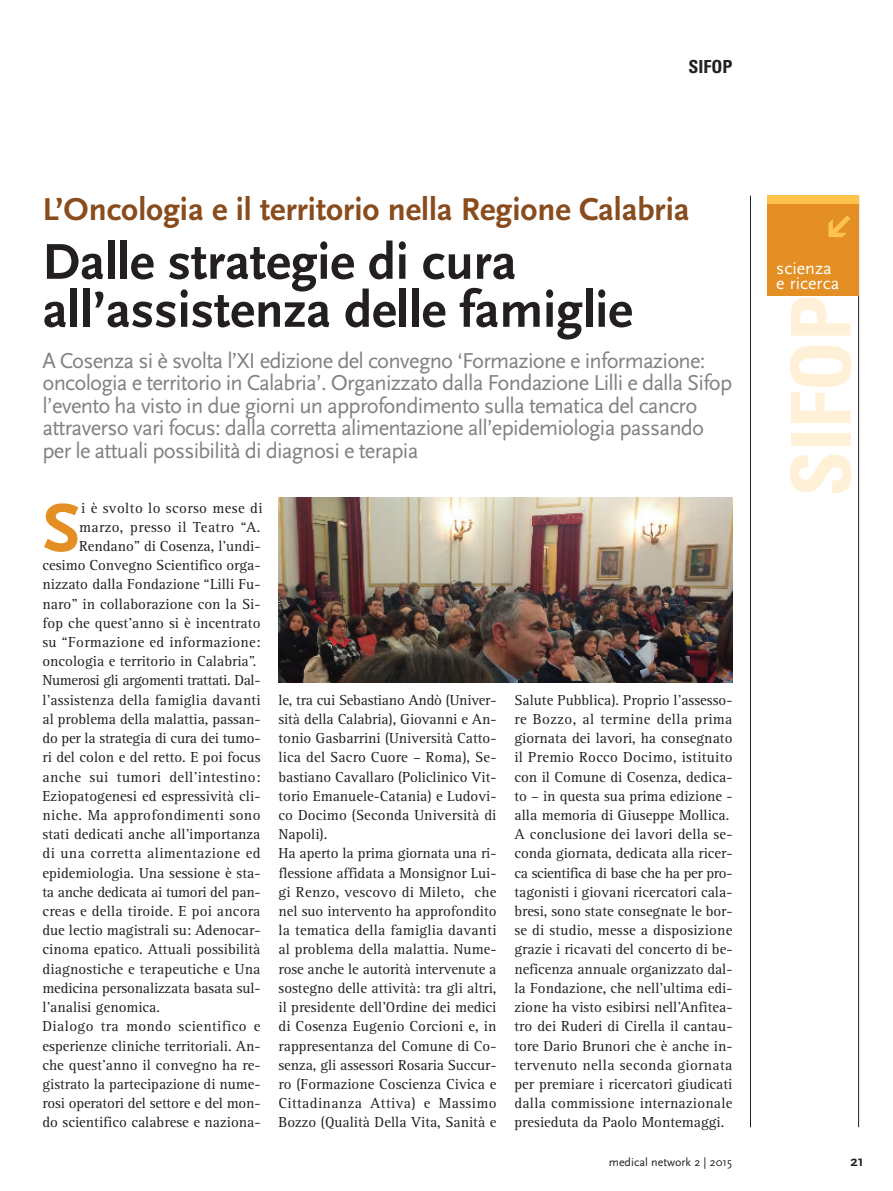
<style>
.page{position:relative;width:893px;height:1191px;background:#fff}
.page>*{position:absolute;margin:0;border:0;box-sizing:border-box;transform-origin:0 0}
.t1{font:700 condensed 82.5px "Univers";color:#fef1d7}
.t2{font:700 70.8px "Scala Sans";color:#e38f24}
.t3{font:700 52.5px/48px "Scala Sans";color:#231f20}
.t4{font:700 33px "Scala Sans";color:#894c1d}
.t5{font:22.5px/22.5px "Scala Sans";letter-spacing:-.035em;color:#808285}
.t6{font:18px/15px "Scala Sans";color:#fff}
.t7{font:700 condensed 18px "Univers";color:#231f20}
.t8{font:15px/19.2px "Rotis Serif";color:#231f20}
.t9{font:15px "Rotis Serif";letter-spacing:.025em;color:#231f20}
.t10{font:15px "Rotis Serif";letter-spacing:-.025em;color:#231f20}
.t11{font:15px "Rotis Serif";letter-spacing:-.02em;color:#231f20}
.t12{font:15px "Rotis Serif";letter-spacing:.02em;color:#231f20}
.t13{font:700 15px "Scala Sans";color:#231f20}
.t14{font:12px "Scala Sans";color:#231f20}
</style>
<div class="page">
<hr style="left:858px;top:196px;width:1px;height:931px;background:#231f20">
<div style="left:768px;top:196px;width:91px;height:9px;background:#fec34d"></div>
<div style="left:768px;top:205px;width:91px;height:91px;background:#e38f24"></div>
<hr style="left:750px;top:196px;width:1px;height:931px;background:#231f20">
<svg style="left:828px;top:215px;width:22px;height:22px"></svg>
<img style="left:278px;top:497px;width:454px;height:185px">
<p class="t7" style="left:688px;top:60px;width:46px">SIFOP</p>
<h3 class="t4" style="left:43px;top:189px;width:648px">L’Oncologia e il territorio nella Regione Calabria</h3>
<h3 class="t3" style="left:43px;top:237px;width:592px">Dalle strategie di cura all’assistenza delle famiglie</h3>
<p class="t5" style="left:43px;top:348px;width:691px">A Cosenza si è svolta l’XI edizione del convegno ‘Formazione e informazione: oncologia e territorio in Calabria’. Organizzato dalla Fondazione Lilli e dalla Sifop l’evento ha visto in due giorni un approfondimento sulla tematica del cancro attraverso vari focus: dalla corretta alimentazione all’epidemiologia passando per le attuali possibilità di diagnosi e terapia</p>
<h2 class="t2" style="left:43px;top:485px;width:39px">S</h2>
<p class="t9" style="left:81px;top:502px;width:183px">i è svolto lo scorso mese di</p>
<p class="t9" style="left:79px;top:522px;width:183px">marzo, presso il Teatro “A.</p>
<p class="t8" style="left:79px;top:538px;width:183px">Rendano” di Cosenza, l’undi-</p>
<p class="t8" style="left:43px;top:557px;width:219px">cesimo Convegno Scientifico orga-</p>
<p class="t8" style="left:43px;top:576px;width:219px">nizzato dalla Fondazione “Lilli Fu-</p>
<p class="t8" style="left:43px;top:595px;width:219px">naro” in collaborazione con la Si-</p>
<p class="t8" style="left:43px;top:615px;width:219px">fop che quest’anno si è incentrato</p>
<p class="t12" style="left:43px;top:637px;width:219px">su “Formazione ed informazione:</p>
<p class="t8" style="left:43px;top:653px;width:215px">oncologia e territorio in Calabria”.</p>
<p class="t10" style="left:43px;top:675px;width:219px">Numerosi gli argomenti trattati. Dal-</p>
<p class="t8" style="left:43px;top:691px;width:219px">l’assistenza della famiglia davanti</p>
<p class="t8" style="left:43px;top:711px;width:219px">al problema della malattia, passan-</p>
<p class="t8" style="left:43px;top:730px;width:219px">do per la strategia di cura dei tumo-</p>
<p class="t8" style="left:43px;top:749px;width:219px">ri del colon e del retto. E poi focus</p>
<p class="t9" style="left:43px;top:771px;width:219px">anche sui tumori dell’intestino:</p>
<p class="t8" style="left:43px;top:787px;width:219px">Eziopatogenesi ed espressività cli-</p>
<p class="t9" style="left:43px;top:810px;width:219px">niche. Ma approfondimenti sono</p>
<p class="t8" style="left:43px;top:826px;width:219px">stati dedicati anche all’importanza</p>
<p class="t9" style="left:43px;top:848px;width:219px">di una corretta alimentazione ed</p>
<p class="t8" style="left:43px;top:864px;width:219px">epidemiologia. Una sessione è sta-</p>
<p class="t11" style="left:43px;top:887px;width:219px">ta anche dedicata ai tumori del pan-</p>
<p class="t8" style="left:43px;top:903px;width:219px">creas e della tiroide. E poi ancora</p>
<p class="t8" style="left:43px;top:922px;width:219px">due lectio magistrali su: Adenocar-</p>
<p class="t8" style="left:43px;top:941px;width:219px">cinoma epatico. Attuali possibilità</p>
<p class="t8" style="left:43px;top:960px;width:219px">diagnostiche e terapeutiche e Una</p>
<p class="t8" style="left:43px;top:980px;width:219px">medicina personalizzata basata sul-</p>
<p class="t8" style="left:43px;top:999px;width:119px">l'analisi genomica.</p>
<p class="t9" style="left:43px;top:1021px;width:219px">Dialogo tra mondo scientifico e</p>
<p class="t8" style="left:43px;top:1037px;width:219px">esperienze cliniche territoriali. An-</p>
<p class="t8" style="left:43px;top:1056px;width:219px">che quest’anno il convegno ha re-</p>
<p class="t8" style="left:43px;top:1076px;width:219px">gistrato la partecipazione di nume-</p>
<p class="t8" style="left:43px;top:1095px;width:219px">rosi operatori del settore e del mon-</p>
<p class="t8" style="left:43px;top:1114px;width:219px">do scientifico calabrese e naziona-</p>
<p class="t8" style="left:278px;top:691px;width:220px">le, tra cui Sebastiano Andò (Univer&shy;sità della Calabria), Giovanni e An&shy;tonio Gasbarrini (Università Catto&shy;lica del Sacro Cuore – Roma), Se&shy;bastiano Cavallaro (Policlinico Vit&shy;torio Emanuele-Catania) e Ludovi&shy;co Docimo (Seconda Università di Napoli).<br>Ha aperto la prima giornata una ri&shy;flessione affidata a Monsignor Lui&shy;gi Renzo, vescovo di Mileto, che nel suo intervento ha approfondito la tematica della famiglia davanti al problema della malattia. Nume&shy;rose anche le autorità intervenute a sostegno delle attività: tra gli altri, il presidente dell’Ordine dei medici di Cosenza Eugenio Corcioni e, in rappresentanza del Comune di Co&shy;senza, gli assessori Rosaria Succur&shy;ro (Formazione Coscienza Civica e Cittadinanza Attiva) e Massimo Bozzo (Qualità Della Vita, Sanità e</p>
<p class="t8" style="left:514px;top:691px;width:219px">Salute Pubblica). Proprio l’assesso&shy;re Bozzo, al termine della prima giornata dei lavori, ha consegnato il Premio Rocco Docimo, istituito con il Comune di Cosenza, dedica&shy;to – in questa sua prima edizione - alla memoria di Giuseppe Mollica.<br>A conclusione dei lavori della se&shy;conda giornata, dedicata alla ricer&shy;ca scientifica di base che ha per pro&shy;tagonisti i giovani ricercatori cala&shy;bresi, sono state consegnate le bor&shy;se di studio, messe a disposizione grazie i ricavati del concerto di be&shy;neficenza annuale organizzato dal&shy;la Fondazione, che nell’ultima edi&shy;zione ha visto esibirsi nell’Anfitea&shy;tro dei Ruderi di Cirella il cantau&shy;tore Dario Brunori che è anche in&shy;tervenuto nella seconda giornata per premiare i ricercatori giudicati dalla commissione internazionale presieduta da Paolo Montemaggi.</p>
<p class="t6" style="left:776px;top:260px;width:64px">scienza e ricerca</p>
<h1 class="t1" style="left:791px;top:497px;width:203px;rotate:-90deg">SIFOP</h1>
<p class="t14" style="left:609px;top:1154px;width:125px">medical network 2 | 2015</p>
<p class="t13" style="left:850px;top:1151px;width:15px">21</p>
</div>
